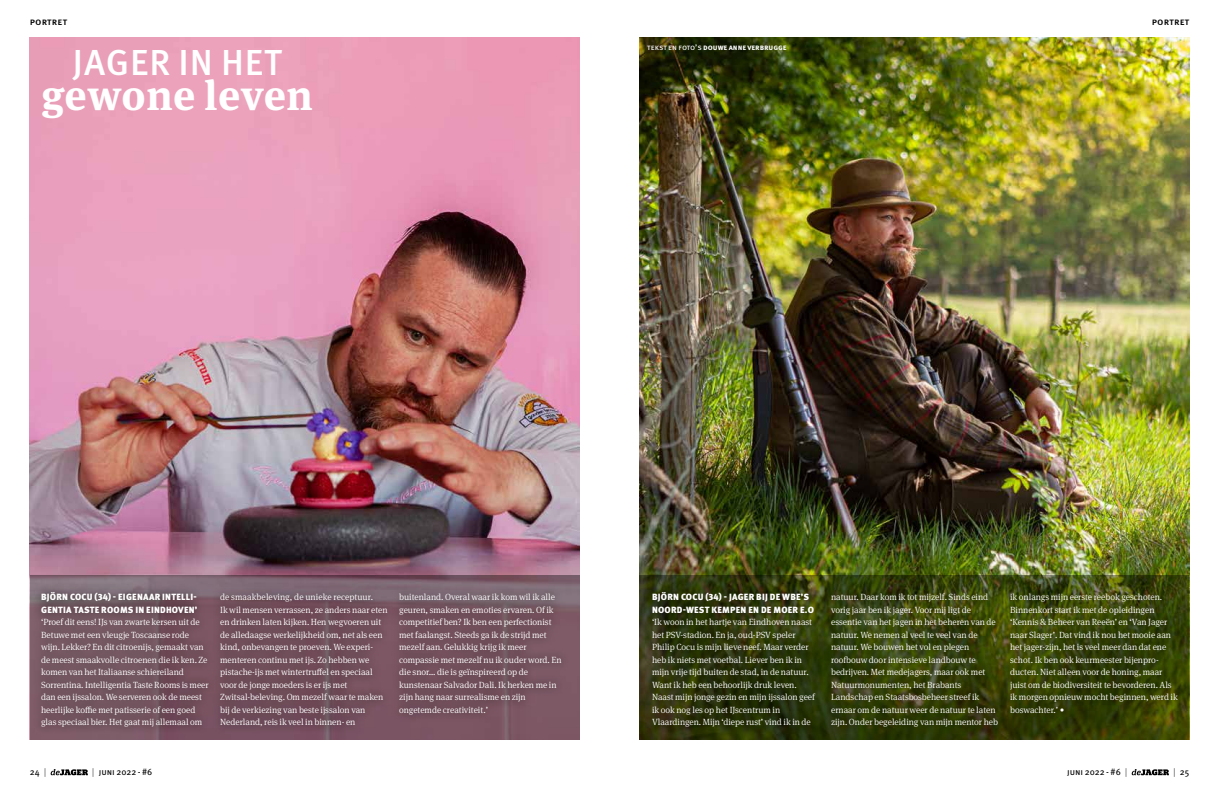
<style>
.page{position:relative;width:1219px;height:794px;background:#fff}
.page>*{position:absolute;margin:0;border:0;box-sizing:border-box;transform-origin:0 0}
.t1{font:700 42px "Meta Serif Pro";letter-spacing:.015em;color:#fff}
.t2{font:500 36.1px "Meta Pro";letter-spacing:.025em;color:#fff}
.t3{font:500 10px "Meta Pro";letter-spacing:.01em;color:#000}
.t4{font:300 9px/12.5px "Meta Serif Pro";letter-spacing:-.005em;color:#fff}
.t5{font:900 9px/12.5px "Meta Pro";letter-spacing:.025em;color:#fff}
.t6{font:9px "Meta Pro";letter-spacing:-.005em;color:#000}
.t7{font:700 8px "Meta Pro";letter-spacing:-.01em;color:#fff}
.s1{font-weight:400}
.s2{font-weight:300}
</style>
<div class="page">
<img style="left:30px;top:38px;width:550px;height:537px">
<img style="left:639px;top:38px;width:550px;height:537px">
<svg style="left:30px;top:575px;width:550px;height:165px;background:#7a5b68"></svg>
<div style="left:32px;top:583px;width:538px;height:152px;background:#000;opacity:.75"></div>
<svg style="left:639px;top:575px;width:550px;height:165px;background:#353e0d"></svg>
<div style="left:643px;top:583px;width:543px;height:152px;background:#000;opacity:.75"></div>
<svg style="left:51px;top:769px;width:37px;height:6px"></svg>
<svg style="left:1132px;top:769px;width:37px;height:6px"></svg>
<p class="t3" style="left:30px;top:14px;width:39px">Portret</p>
<h2 class="t2" style="left:73px;top:35px;width:211px">JAGER IN HET</h2>
<h1 class="t1" style="left:41px;top:62px;width:273px">gewone leven</h1>
<p class="t7" style="left:647px;top:41px;width:141px"><span class="s1">tekst en foto’s</span> douwe anne verbrugge</p>
<p class="t3" style="left:1152px;top:14px;width:39px">Portret</p>
<p class="t5" style="left:41px;top:590px;width:158px">BJÖRN COCU (34) - EIGENAAR INTELLI-<br>GENTIA TASTE ROOMS IN EINDHOVEN’</p>
<p class="t4" style="left:41px;top:615px;width:169px">‘Proef dit eens! IJs van zwarte kersen uit de Betuwe met een vleugje Toscaanse rode wijn. Lekker? En dit citroenijs, gemaakt van de meest smaakvolle citroenen die ik ken. Ze komen van het Italiaanse schiereiland Sorrentina. Intelligentia Taste Rooms is meer dan een ijssalon. We serveren ook de meest heerlijke koffie met patisserie of een goed glas speciaal bier. Het gaat mij allemaal om</p>
<p class="t4" style="left:220px;top:590px;width:169px">de smaakbeleving, de unieke receptuur.<br>Ik wil mensen verrassen, ze anders naar eten en drinken laten kijken. Hen wegvoeren uit de alledaagse werkelijkheid om, net als een kind, onbevangen te proeven. We experi&shy;menteren continu met ijs. Zo hebben we pistache-ijs met wintertruffel en speciaal voor de jonge moeders is er ijs met Zwitsal-beleving. Om mezelf waar te maken bij de verkiezing van beste ijssalon van Nederland, reis ik veel in binnen- en</p>
<p class="t4" style="left:399px;top:590px;width:164px">buitenland. Overal waar ik kom wil ik alle geuren, smaken en emoties ervaren. Of ik competitief ben? Ik ben een perfectionist met faalangst. Steeds ga ik de strijd met mezelf aan. Gelukkig krijg ik meer compassie met mezelf nu ik ouder word. En die snor… die is geïnspireerd op de kunstenaar Salvador Dali. Ik herken me in zijn hang naar surrealisme en zijn ongetemde creativiteit.’</p>
<p class="t5" style="left:652px;top:590px;width:163px">BJÖRN COCU (34) - JAGER BIJ DE WBE’S<br>NOORD-WEST KEMPEN EN DE MOER E.O</p>
<p class="t4" style="left:652px;top:615px;width:164px">‘Ik woon in het hartje van Eindhoven naast het PSV-stadion. En ja, oud-PSV speler Philip Cocu is mijn lieve neef. Maar verder heb ik niets met voetbal. Liever ben ik in mijn vrije tijd buiten de stad, in de natuur.<br>Want ik heb een behoorlijk druk leven.<br>Naast mijn jonge gezin en mijn ijssalon geef ik ook nog les op het IJscentrum in Vlaardingen. Mijn ‘diepe rust’ vind ik in de</p>
<p class="t4" style="left:831px;top:590px;width:169px">natuur. Daar kom ik tot mijzelf. Sinds eind vorig jaar ben ik jager. Voor mij ligt de essentie van het jagen in het beheren van de natuur. We nemen al veel te veel van de natuur. We bouwen het vol en plegen roofbouw door intensieve landbouw te bedrijven. Met medejagers, maar ook met Natuurmonumenten, het Brabants Landschap en Staatsbosbeheer streef ik ernaar om de natuur weer de natuur te laten zijn. Onder begeleiding van mijn mentor heb</p>
<p class="t4" style="left:1010px;top:590px;width:169px">ik onlangs mijn eerste reebok geschoten.<br>Binnenkort start ik met de opleidingen ‘Kennis &amp; Beheer van Reeën’ en ‘Van Jager naar Slager’. Dat vind ik nou het mooie aan het jager-zijn, het is veel meer dan dat ene schot. Ik ben ook keurmeester bijenpro&shy;ducten. Niet alleen voor de honing, maar juist om de biodiversiteit te bevorderen. Als ik morgen opnieuw mocht beginnen, werd ik boswachter.’ •</p>
<p class="t6" style="left:30px;top:766px;width:18px">24 <span class="s2">|</span></p>
<p class="t6" style="left:92px;top:766px;width:62px"><span class="s2">|</span> juni 2022 - #6</p>
<p class="t6" style="left:1067px;top:766px;width:62px">juni 2022 - #6 <span class="s2">|</span></p>
<p class="t6" style="left:1173px;top:766px;width:17px"><span class="s2">|</span> 25</p>
</div>
